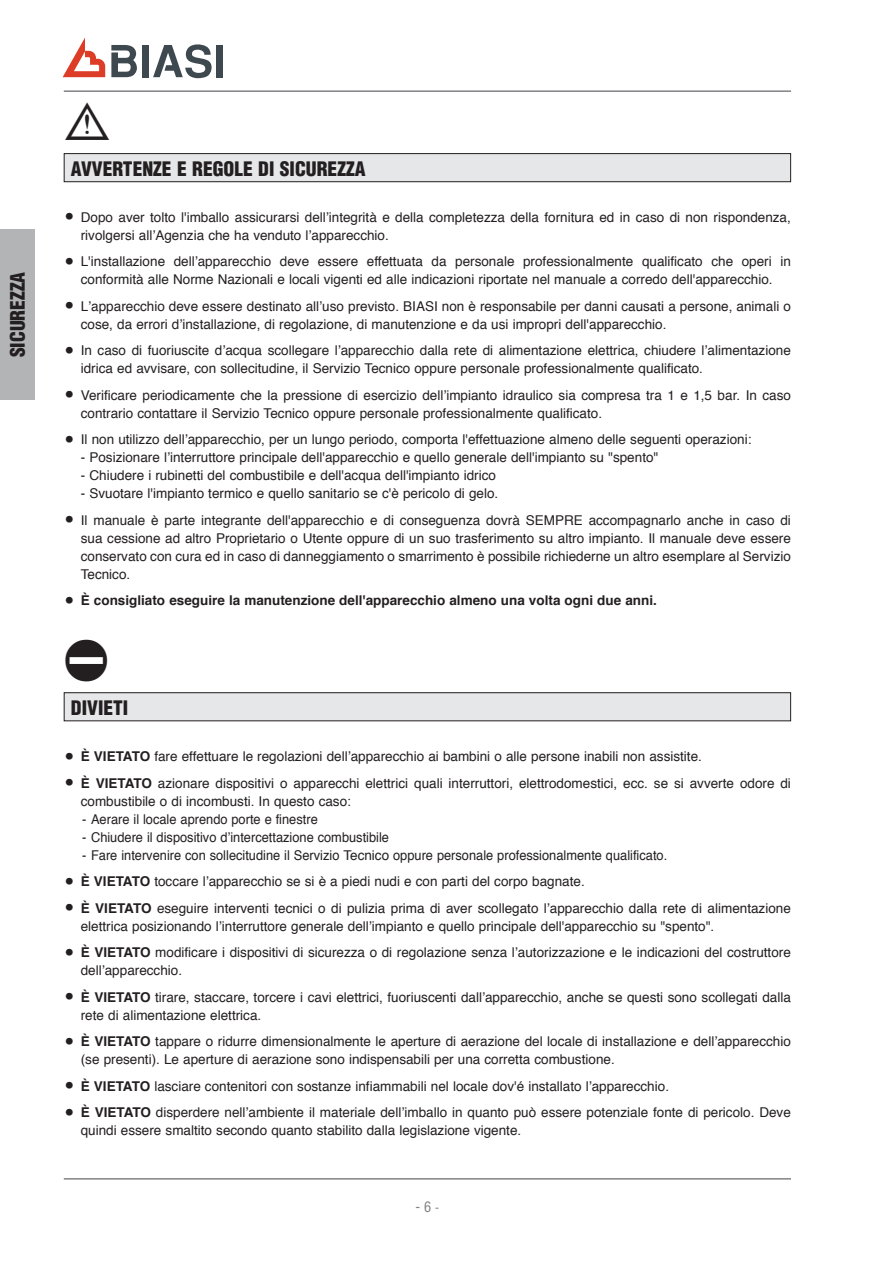
<style>
.page{position:relative;width:893px;height:1263px;background:#fff}
.page>*{position:absolute;margin:0;border:0;box-sizing:border-box;transform-origin:0 0}
.t1{font:45px "Sym PM Normal Normal";color:#231f20}
.t2{font:900 condensed 19.5px "Helvetica";color:#231f20}
.t3{font:condensed 14.25px "Helvetica";color:#808285}
.t4{font:13.5px/18px "Helvetica";color:#231f20}
.t5{font:13.5px "Helvetica";color:#231f20;scale:.95 1}
.t6{font:700 13.5px "Helvetica";color:#231f20}
.s1{font-family:"Futura";font-weight:300;font-size:18px}
.s2{font-weight:700}
.s3{font-size:12px}
</style>
<div class="page">
<hr style="left:64px;top:1178px;width:727px;height:2px;background:#808285">
<hr style="left:64px;top:90px;width:727px;height:2px;background:#808285">
<svg style="left:63px;top:38px;width:42px;height:39px"></svg>
<div style="left:142px;top:45px;width:7px;height:32px;background:#3e484f"></div>
<div style="left:216px;top:45px;width:7px;height:32px;background:#3e484f"></div>
<svg style="left:153px;top:44px;width:59px;height:34px"></svg>
<svg style="left:111px;top:45px;width:26px;height:32px"></svg>
<div style="left:0;top:230px;width:34px;height:170px;background:#b2b4b6"></div>
<div style="left:64px;top:154px;width:726px;height:28px;background:#e6e7e8"></div>
<div style="left:64px;top:153px;width:727px;height:29px;border:1px solid #231f20"></div>
<div style="left:64px;top:693px;width:726px;height:28px;background:#e6e7e8"></div>
<div style="left:64px;top:692px;width:727px;height:29px;border:1px solid #231f20"></div>
<h2 class="t2" style="left:10px;top:357px;width:87px;rotate:-90deg">SICUREZZA</h2>
<h1 class="t1" style="left:64px;top:100px;width:44px">b</h1>
<h2 class="t2" style="left:71px;top:161px;width:296px">AVVERTENZE E REGOLE DI SICUREZZA</h2>
<p class="t4" style="left:81px;top:209px;width:711px;text-indent:-17px"><span class="s1">•</span> Dopo aver tolto l'imballo assicurarsi dell’integrità e della completezza della fornitura ed in caso di non rispondenza, rivolgersi all’Agenzia che ha venduto l’apparecchio.</p>
<p class="t4" style="left:64px;top:254px;width:728px;text-align:center"><span class="s1">•</span> L'installazione dell’apparecchio deve essere effettuata da personale professionalmente qualificato che operi in conformità alle Norme Nazionali e locali vigenti ed alle indicazioni riportate nel manuale a corredo dell'apparecchio.</p>
<p class="t4" style="left:81px;top:298px;width:711px;text-indent:-17px"><span class="s1">•</span> L’apparecchio deve essere destinato all’uso previsto. BIASI non è responsabile per danni causati a persone, animali o cose, da errori d’installazione, di regolazione, di manutenzione e da usi impropri dell'apparecchio.</p>
<p class="t4" style="left:81px;top:343px;width:711px;text-indent:-17px"><span class="s1">•</span> In caso di fuoriuscite d’acqua scollegare l’apparecchio dalla rete di alimentazione elettrica, chiudere l’alimentazione idrica ed avvisare, con sollecitudine, il Servizio Tecnico oppure personale professionalmente qualificato.</p>
<p class="t4" style="left:81px;top:387px;width:711px;text-indent:-17px"><span class="s1">•</span> Verificare periodicamente che la pressione di esercizio dell’impianto idraulico sia compresa tra 1 e 1,5 bar. In caso contrario contattare il Servizio Tecnico oppure personale professionalmente qualificato.</p>
<p class="t4" style="left:64px;top:432px;width:689px"><span class="s1">•</span> Il non utilizzo dell’apparecchio, per un lungo periodo, comporta l'effettuazione almeno delle seguenti operazioni:</p>
<p class="t4" style="left:81px;top:450px;width:579px">- Posizionare l’interruttore principale dell'apparecchio e quello generale dell'impianto su "spento"</p>
<p class="t4" style="left:81px;top:468px;width:417px">- Chiudere i rubinetti del combustibile e dell'acqua dell'impianto idrico</p>
<p class="t4" style="left:81px;top:486px;width:419px">- Svuotare l'impianto termico e quello sanitario se c'è pericolo di gelo.</p>
<p class="t4" style="left:81px;top:512px;width:712px;text-align:justify;text-indent:-17px"><span class="s1">•</span> Il manuale è parte integrante dell'apparecchio e di conseguenza dovrà SEMPRE accompagnarlo anche in caso di sua cessione ad altro Proprietario o Utente oppure di un suo trasferimento su altro impianto. Il manuale deve essere conservato con cura ed in caso di danneggiamento o smarrimento è possibile richiederne un altro esemplare al Servizio Tecnico.</p>
<p class="t6" style="left:64px;top:595px;width:595px"><span class="s1">•</span> È consigliato eseguire la manutenzione dell'apparecchio almeno una volta ogni due anni.</p>
<h1 class="t1" style="left:64px;top:639px;width:47px">a</h1>
<h2 class="t2" style="left:71px;top:700px;width:59px">DIVIETI</h2>
<p class="t4" style="left:64px;top:748px;width:640px"><span class="s1">•</span> <span class="s2">È VIETATO</span> fare effettuare le regolazioni dell’apparecchio ai bambini o alle persone inabili non assistite.</p>
<p class="t4" style="left:81px;top:775px;width:712px;text-indent:-17px"><span class="s1">•</span> <span class="s2">È VIETATO</span> azionare dispositivi o apparecchi elettrici quali interruttori, elettrodomestici, ecc. se si avverte odore di combustibile o di incombusti. In questo caso:</p>
<p class="t5" style="left:82px;top:813px;width:249px">- Aerare il locale aprendo porte e finestre</p>
<p class="t5" style="left:82px;top:831px;width:324px">- Chiudere il dispositivo d’intercettazione combustibile</p>
<p class="t5" style="left:82px;top:849px;width:617px">- Fare intervenire con sollecitudine il Servizio Tecnico oppure personale professionalmente qualificato.</p>
<p class="t4" style="left:64px;top:873px;width:522px"><span class="s1">•</span> <span class="s2">È VIETATO</span> toccare l’apparecchio se si è a piedi nudi e con parti del corpo bagnate.</p>
<p class="t4" style="left:81px;top:900px;width:711px;text-indent:-17px"><span class="s1">•</span> <span class="s2">È VIETATO</span> eseguire interventi tecnici o di pulizia prima di aver scollegato l’apparecchio dalla rete di alimentazione elettrica posizionando l’interruttore generale dell’impianto e quello principale dell'apparecchio su "spento".</p>
<p class="t4" style="left:81px;top:944px;width:711px;text-indent:-17px"><span class="s1">•</span> <span class="s2">È VIETATO</span> modificare i dispositivi di sicurezza o di regolazione senza l’autorizzazione e le indicazioni del costruttore dell’apparecchio.</p>
<p class="t4" style="left:81px;top:989px;width:712px;text-indent:-17px"><span class="s1">•</span> <span class="s2">È VIETATO</span> tirare, staccare, torcere i cavi elettrici, fuoriuscenti dall’apparecchio, anche se questi sono scollegati dalla rete di alimentazione elettrica.</p>
<p class="t4" style="left:81px;top:1033px;width:711px;text-indent:-17px"><span class="s1">•</span> <span class="s2">È VIETATO</span> tappare o ridurre dimensionalmente le aperture di aerazione del locale di installazione e dell’apparecchio (se presenti). Le aperture di aerazione sono indispensabili per una corretta combustione.</p>
<p class="t4" style="left:64px;top:1078px;width:607px"><span class="s1">•</span> <span class="s2">È VIETATO</span> lasciare contenitori con sostanze infiammabili nel locale dov'é installato l’apparecchio.</p>
<p class="t4" style="left:81px;top:1104px;width:711px;text-indent:-17px"><span class="s1">•</span> <span class="s2">È VIETATO</span> disperdere nell’ambiente il materiale dell’imballo in quanto può essere potenziale fonte di pericolo. Deve quindi essere smaltito secondo quanto stabilito dalla legislazione vigente.</p>
<p class="t3" style="left:415px;top:1201px;width:25px">- 6 <span class="s3">-</span></p>
</div>
